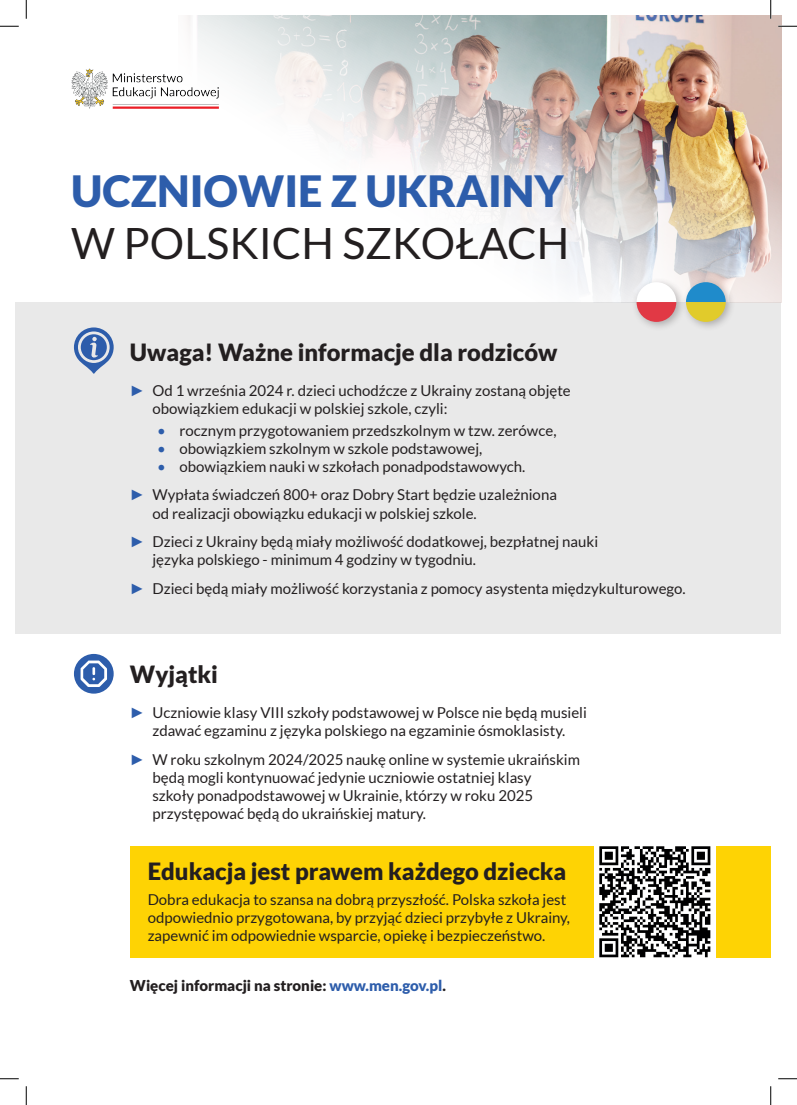
<style>
.page{position:relative;width:797px;height:1105px;background:#fff}
.page>*{position:absolute;margin:0;border:0;box-sizing:border-box;transform-origin:0 0}
.t1{font:900 43.12px "Lato";color:#2d5dab}
.t2{font:43.12px "Lato";color:#231f20}
.t3{font:900 23.75px "Lato";color:#231f20}
.t4{font:15px/18px "Lato";color:#231f20}
.t5{font:900 15px "Lato";color:#231f20}
.s1{font-family:"Arial";color:#2d5dab}
.s2{color:#2d5dab}
</style>
<div class="page">
<div style="left:130px;top:846px;width:640px;height:111px;background:#fed304"></div>
<div style="left:16px;top:302px;width:765px;height:332px;background:#e9e9e9"></div>
<img style="left:187px;top:16px;width:594px;height:286px">
<div style="left:594px;top:841px;width:121px;height:122px;background:#fff"></div>
<svg style="left:599px;top:846px;width:112px;height:112px"></svg>
<div style="left:35px;top:137px;width:569px;height:161px;background:#fff;opacity:.55"></div>
<div style="left:631px;top:277px;width:55px;height:55px;background:#231f20;opacity:.3"></div>
<svg style="left:636px;top:282px;width:40px;height:40px"></svg>
<div style="left:681px;top:277px;width:54px;height:55px;background:#231f20;opacity:.3"></div>
<svg style="left:686px;top:282px;width:39px;height:40px"></svg>
<img style="left:71px;top:60px;width:156px;height:58px">
<svg style="left:74px;top:327px;width:40px;height:47px"></svg>
<svg style="left:74px;top:654px;width:40px;height:40px"></svg>
<svg style="left:0;top:25px;width:19px;height:2px"></svg>
<svg style="left:778px;top:25px;width:19px;height:2px"></svg>
<svg style="left:0;top:1078px;width:19px;height:1px"></svg>
<svg style="left:778px;top:1078px;width:19px;height:1px"></svg>
<svg style="left:25px;top:0;width:2px;height:19px"></svg>
<svg style="left:25px;top:1086px;width:2px;height:19px"></svg>
<svg style="left:770px;top:0;width:1px;height:19px"></svg>
<svg style="left:770px;top:1086px;width:1px;height:19px"></svg>
<h1 class="t1" style="left:71px;top:166px;width:494px">UCZNIOWIE Z UKRAINY</h1>
<h1 class="t2" style="left:71px;top:219px;width:499px">W POLSKICH SZKOŁACH</h1>
<h2 class="t3" style="left:130px;top:338px;width:429px">Uwaga! Ważne informacje dla rodziców</h2>
<p class="t4" style="left:152px;top:382px;width:420px;text-indent:-22px"><span class="s1">►</span> Od 1 września 2024 r. dzieci uchodźcze z Ukrainy zostaną objęte obowiązkiem edukacji w polskiej szkole, czyli:</p>
<p class="t4" style="left:157px;top:421px;width:401px"><span class="s2">•</span> rocznym przygotowaniem przedszkolnym w tzw. zerówce,</p>
<p class="t4" style="left:157px;top:439px;width:327px"><span class="s2">•</span> obowiązkiem szkolnym w szkole podstawowej,</p>
<p class="t4" style="left:130px;top:452px;width:428px;line-height:28.6px;text-align:center"><span class="s2">•</span> obowiązkiem nauki w szkołach ponadpodstawowych.<br><span class="s1">►</span> Wypłata świadczeń 800+ oraz Dobry Start będzie uzależniona</p>
<p class="t4" style="left:130px;top:499px;width:470px;line-height:28.6px;text-indent:22px">od realizacji obowiązku edukacji w polskiej szkole.<br><span class="s1">►</span> Dzieci z Ukrainy będą miały możliwość dodatkowej, bezpłatnej nauki</p>
<p class="t4" style="left:130px;top:545px;width:557px;line-height:28.6px;text-indent:22px">języka polskiego - minimum 4 godziny w tygodniu.<br><span class="s1">►</span> Dzieci będą miały możliwość korzystania z pomocy asystenta międzykulturowego.</p>
<h2 class="t3" style="left:130px;top:660px;width:90px">Wyjątki</h2>
<p class="t4" style="left:130px;top:704px;width:458px;text-align:center"><span class="s1">►</span> Uczniowie klasy VIII szkoły podstawowej w Polsce nie będą musieli zdawać egzaminu z języka polskiego na egzaminie ósmoklasisty.</p>
<p class="t4" style="left:152px;top:750px;width:429px;text-indent:-22px"><span class="s1">►</span> W roku szkolnym 2024/2025 naukę online w systemie ukraińskim będą mogli kontynuować jedynie uczniowie ostatniej klasy<br>szkoły ponadpodstawowej w Ukrainie, którzy w roku 2025 przystępować będą do ukraińskiej matury.</p>
<h2 class="t3" style="left:148px;top:857px;width:420px">Edukacja jest prawem każdego dziecka</h2>
<p class="t4" style="left:148px;top:890px;width:424px">Dobra edukacja to szansa na dobrą przyszłość. Polska szkoła jest odpowiednio przygotowana, by przyjąć dzieci przybyłe z Ukrainy, zapewnić im odpowiednie wsparcie, opiekę i bezpieczeństwo.</p>
<p class="t5" style="left:130px;top:976px;width:317px">Więcej informacji na stronie: <span class="s2">www.men.gov.pl</span>.</p>
</div>
